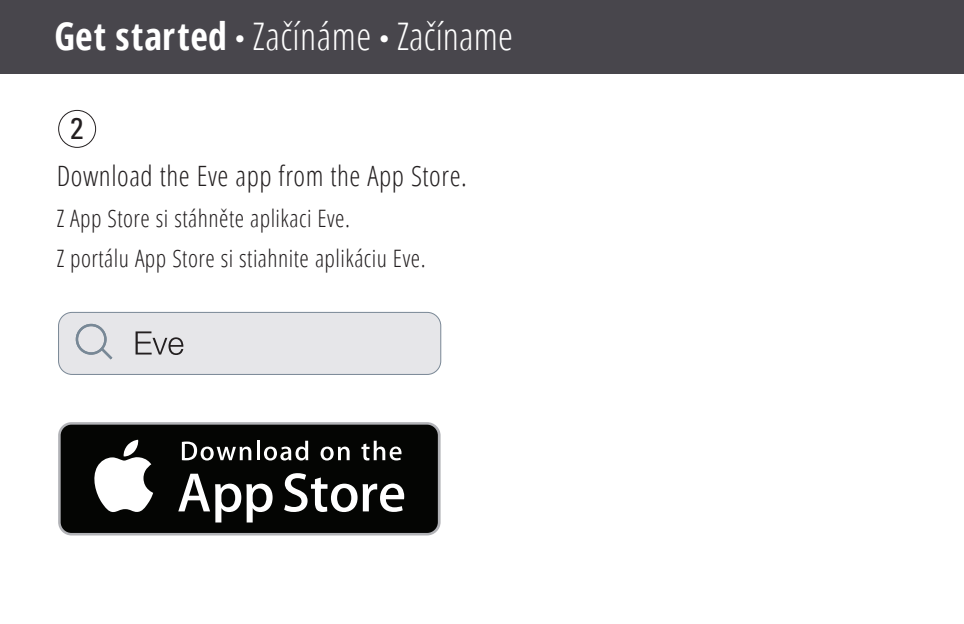
<style>
.page{position:relative;width:964px;height:624px;background:#fff}
.page>*{position:absolute;margin:0;border:0;box-sizing:border-box;transform-origin:0 0}
.t1{font:300 38px "Open Sans Condensed";letter-spacing:.01em;color:#fff}
.t2{font:condensed 30px "Univers LT Std";color:#231f20}
.t3{font:300 28px "Open Sans Condensed";letter-spacing:.02em;color:#231f20}
.t4{font:300 24px/40.8px "Open Sans Condensed";letter-spacing:.02em;color:#231f20}
.s1{font-weight:700}
.s2{font-family:"Univers LT Std";font-weight:700;font-stretch:condensed;font-size:20px}
</style>
<div class="page">
<div style="left:0;top:0;width:964px;height:74px;background:#48464c"></div>
<div style="left:58px;top:110px;width:38px;height:38px;border:1px solid #231f20;border-radius:50%"></div>
<div style="left:58px;top:422px;width:383px;height:113px;background:#b2b3b7;border-radius:13px"></div>
<div style="left:61px;top:424px;width:377px;height:109px;background:#040503;border-radius:11px"></div>
<svg style="left:94px;top:439px;width:59px;height:73px"></svg>
<svg style="left:178px;top:473px;width:95px;height:49px"></svg>
<svg style="left:284px;top:473px;width:73px;height:39px"></svg>
<svg style="left:363px;top:483px;width:41px;height:29px"></svg>
<svg style="left:182px;top:441px;width:69px;height:19px"></svg>
<hr style="left:257px;top:440px;width:2px;height:20px;background:#fff">
<svg style="left:264px;top:440px;width:44px;height:20px"></svg>
<svg style="left:320px;top:446px;width:30px;height:14px"></svg>
<svg style="left:361px;top:440px;width:40px;height:20px"></svg>
<div style="left:59px;top:312px;width:382px;height:62px;background:#e6e6e9;border-radius:14px"></div>
<div style="left:58px;top:312px;width:383px;height:63px;border:1px solid #798795;border-radius:14px"></div>
<svg style="left:76px;top:324px;width:36px;height:35px"></svg>
<svg style="left:136px;top:331px;width:47px;height:24px"></svg>
<h1 class="t1" style="left:54px;top:18px;width:460px"><span class="s1">Get started</span> <span class="s2">•</span> Začínáme <span class="s2">•</span> Začíname</h1>
<p class="t2" style="left:70px;top:109px;width:15px">2</p>
<p class="t3" style="left:57px;top:162px;width:412px">Download the Eve app from the App Store.</p>
<p class="t4" style="left:57px;top:199px;width:370px">Z App Store si stáhněte aplikaci Eve.<br>Z portálu App Store si stiahnite aplikáciu Eve.</p>
</div>
